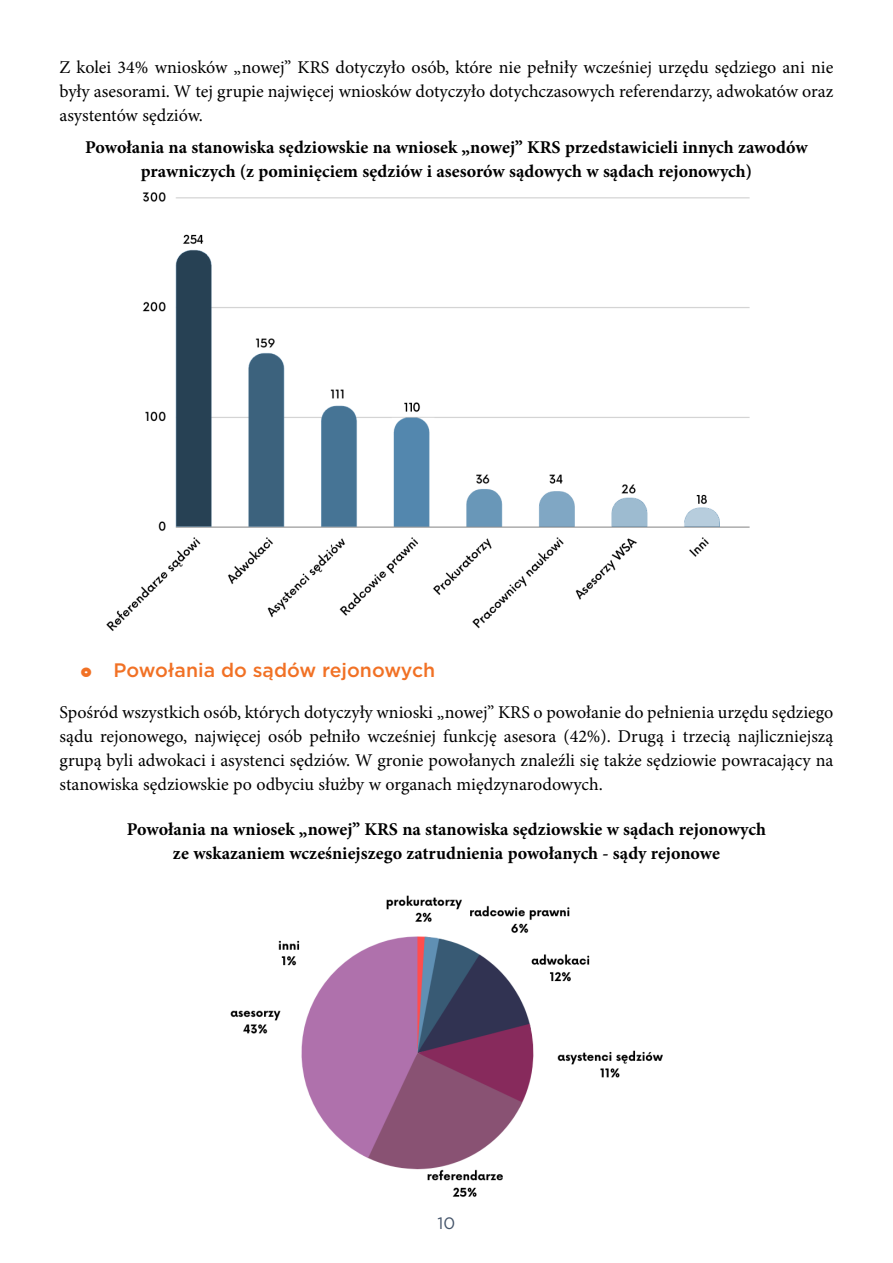
<style>
.page{position:relative;width:893px;height:1263px;background:#fff}
.page>*{position:absolute;margin:0;border:0;box-sizing:border-box;transform-origin:0 0}
.t1{font:500 19.5px "Gotham";color:#f17125}
.t2{font:18px/24px "Minion Pro";color:#000;text-align:justify}
.t3{font:700 18px/24px "Minion Pro";color:#000;text-align:center}
.t4{font:16.5px "Gotham";color:#44546a}
.s1{font-family:"Bauhaus 93";font-weight:400}
</style>
<div class="page">
<img style="left:106px;top:192px;width:644px;height:439px">
<img style="left:230px;top:895px;width:433px;height:302px">
<p class="t2" style="left:60px;top:55px;width:775px">Z kolei 34% wniosków „nowej” KRS dotyczyło osób, które nie pełniły wcześniej urzędu sędziego ani nie były asesorami. W tej grupie najwięcej wniosków dotyczyło dotychczasowych referendarzy, adwokatów oraz asystentów sędziów.</p>
<p class="t3" style="left:85px;top:135px;width:724px">Powołania na stanowiska sędziowskie na wniosek „nowej” KRS przedstawicieli innych zawodów prawniczych (z pominięciem sędziów i asesorów sądowych w sądach rejonowych)</p>
<p class="t1" style="left:81px;top:657px;width:356px"><span class="s1">o</span> Powołania do sądów rejonowych</p>
<p class="t2" style="left:60px;top:700px;width:775px">Spośród wszystkich osób, których dotyczyły wnioski „nowej” KRS o powołanie do pełnienia urzędu sędziego sądu rejonowego, najwięcej osób pełniło wcześniej funkcję asesora (42%). Drugą i trzecią najliczniejszą grupą byli adwokaci i asystenci sędziów. W gronie powołanych znaleźli się także sędziowie powracający na stanowiska sędziowskie po odbyciu służby w organach międzynarodowych.</p>
<p class="t3" style="left:127px;top:817px;width:641px">Powołania na wniosek „nowej” KRS na stanowiska sędziowskie w sądach rejonowych ze wskazaniem wcześniejszego zatrudnienia powołanych - sądy rejonowe</p>
<p class="t4" style="left:438px;top:1213px;width:19px">10</p>
</div>
